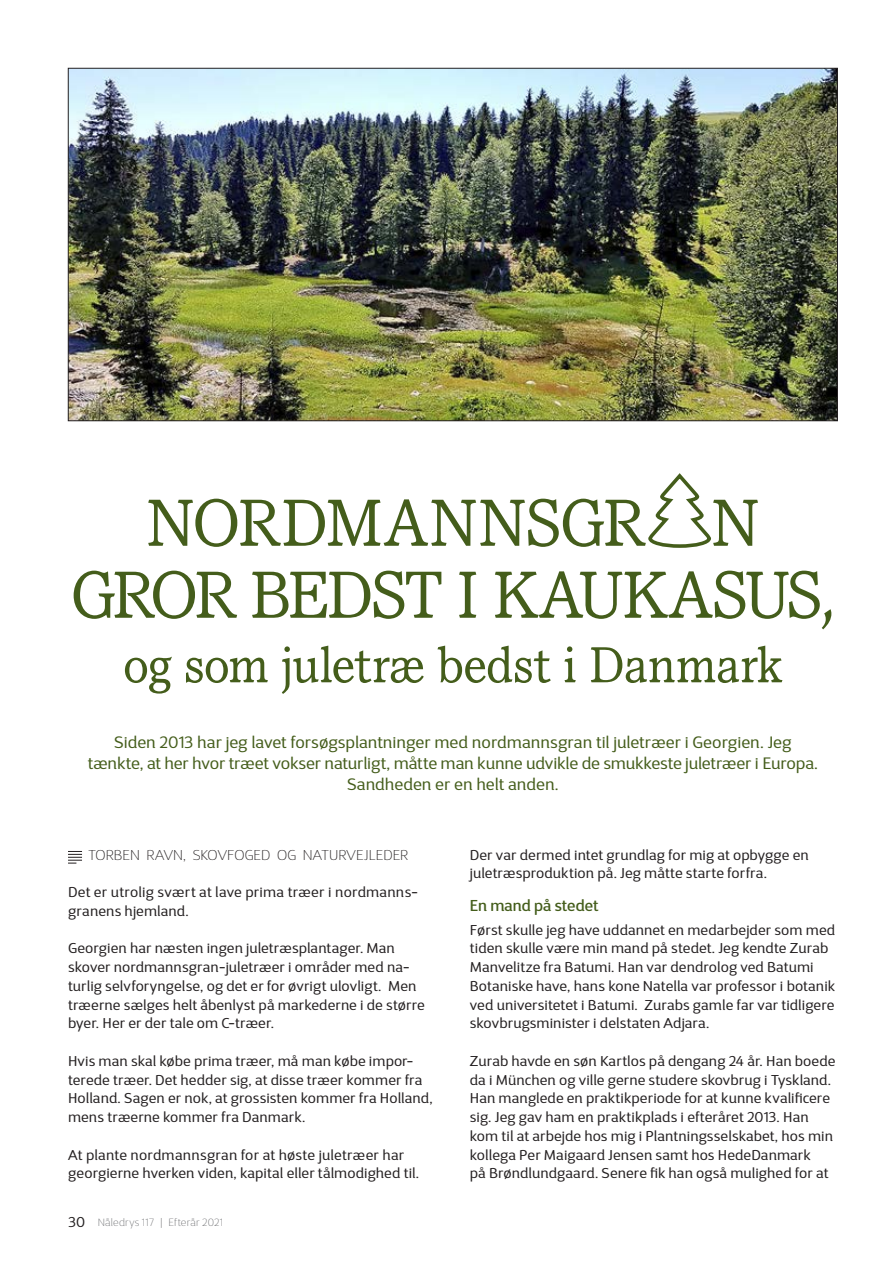
<style>
.page{position:relative;width:893px;height:1263px;background:#fff}
.page>*{position:absolute;margin:0;border:0;box-sizing:border-box;transform-origin:0 0}
.t1{font:69px/72px "Pacella ITC Std";letter-spacing:-.025em;color:#445d1b;text-align:center}
.t2{font:52.5px "Pacella ITC Std";letter-spacing:-.01em;color:#445d1b}
.t3{font:16.5px/21px "D Sari";color:#445d1b;text-align:center}
.t4{font:500 15.75px "D Sari";letter-spacing:.005em;color:#445d1b}
.t5{font:14.25px/18.8px "D Sari";letter-spacing:.01em;color:#231f20}
.t6{font:100 14.25px "D Sari";letter-spacing:.005em;color:#231f20}
.t7{font:100 10.5px "D Sari";letter-spacing:.02em;color:#6c6d70}
.s1{font-weight:400;font-size:14.25px;color:#231f20}
</style>
<div class="page">
<img style="left:70px;top:70px;width:766px;height:349px">
<svg style="left:68px;top:851px;width:14px;height:13px"></svg>
<svg style="left:648px;top:473px;width:63px;height:75px"></svg>
<h1 class="t1" style="left:71px;top:485px;width:765px">NORDMANNSGR N<br>GROR BEDST I KAUKASUS,</h1>
<h2 class="t2" style="left:123px;top:632px;width:661px">og som juletræ bedst i Danmark</h2>
<p class="t3" style="left:88px;top:732px;width:732px">Siden 2013 har jeg lavet forsøgsplantninger med nordmannsgran til juletræer i Georgien. Jeg tænkte, at her hvor træet vokser naturligt, måtte man kunne udvikle de smukkeste juletræer i Europa.<br>Sandheden er en helt anden.</p>
<p class="t6" style="left:88px;top:846px;width:321px">TORBEN RAVN, SKOVFOGED OG NATURVEJLEDER</p>
<p class="t5" style="left:68px;top:882px;width:352px">Det er utrolig svært at lave prima træer i nordmanns&shy;granens hjemland.</p>
<p class="t5" style="left:68px;top:939px;width:358px">Georgien har næsten ingen juletræsplantager. Man skover nordmannsgran-juletræer i områder med na&shy;turlig selvforyngelse, og det er for øvrigt ulovligt. Men træerne sælges helt åbenlyst på markederne i de større byer. Her er der tale om C-træer.</p>
<p class="t5" style="left:68px;top:1051px;width:366px">Hvis man skal købe prima træer, må man købe impor&shy;terede træer. Det hedder sig, at disse træer kommer fra Holland. Sagen er nok, at grossisten kommer fra Holland, mens træerne kommer fra Danmark.</p>
<p class="t5" style="left:68px;top:1145px;width:353px">At plante nordmannsgran for at høste juletræer har georgierne hverken viden, kapital eller tålmodighed til.</p>
<p class="t7" style="left:68px;top:1216px;width:156px"><span class="s1">30</span> Nåledrys 117 | Efterår 2021</p>
<p class="t5" style="left:470px;top:845px;width:340px">Der var dermed intet grundlag for mig at opbygge en juletræsproduktion på. Jeg måtte starte forfra.</p>
<p class="t4" style="left:470px;top:896px;width:130px">En mand på stedet</p>
<p class="t5" style="left:470px;top:920px;width:367px">Først skulle jeg have uddannet en medarbejder som med tiden skulle være min mand på stedet. Jeg kendte Zurab Manvelitze fra Batumi. Han var dendrolog ved Batumi Botaniske have, hans kone Natella var professor i botanik ved universitetet i Batumi. Zurabs gamle far var tidligere skovbrugsminister i delstaten Adjara.</p>
<p class="t5" style="left:470px;top:1051px;width:367px">Zurab havde en søn Kartlos på dengang 24 år. Han boede da i München og ville gerne studere skovbrug i Tyskland.<br>Han manglede en praktikperiode for at kunne kvalificere sig. Jeg gav ham en praktikplads i efteråret 2013. Han kom til at arbejde hos mig i Plantningsselskabet, hos min kollega Per Maigaard Jensen samt hos HedeDanmark<br>på Brøndlundgaard. Senere fik han også mulighed for at</p>
</div>
